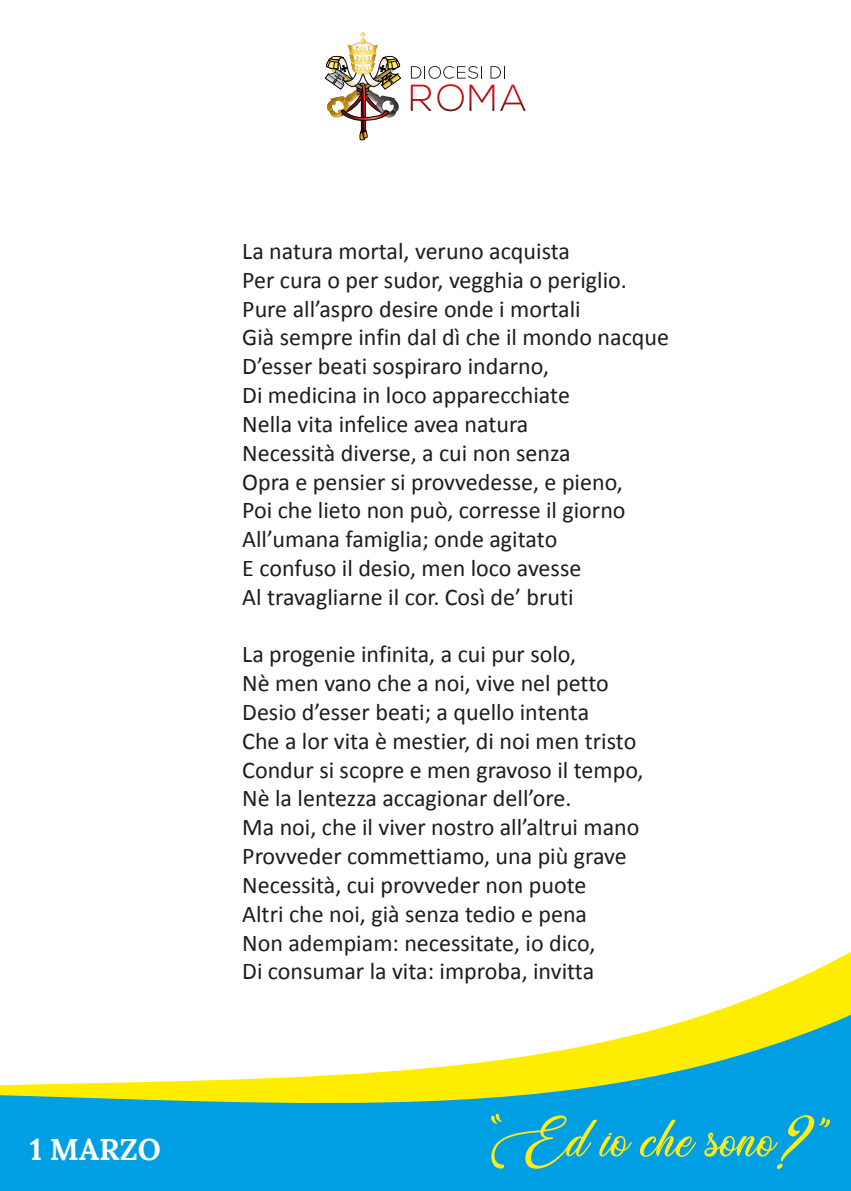
<style>
.page{position:relative;width:851px;height:1191px;background:#fff}
.page>*{position:absolute;margin:0;border:0;box-sizing:border-box;transform-origin:0 0}
.t1{font:52px "Weather Sunday Personal Use";color:#feeb17}
.t2{font:30px "Lora";color:#fff}
.t3{font:24px/28.8px "Calibri";color:#1d1d1b}
</style>
<div class="page">
<div style="left:0;top:1104px;width:850px;height:87px;background:#009fe3"></div>
<svg style="left:0;top:952px;width:850px;height:152px"></svg>
<svg style="left:490px;top:1113px;width:12px;height:10px"></svg>
<svg style="left:819px;top:1117px;width:11px;height:10px"></svg>
<img style="left:325px;top:33px;width:75px;height:108px">
<svg style="left:410px;top:66px;width:115px;height:45px"></svg>
<p class="t2" style="left:30px;top:1127px;width:133px">1 MARZO</p>
<p class="t3" style="left:242px;top:237px;width:428px">La natura mortal, veruno acquista<br>Per cura o per sudor, vegghia o periglio.<br>Pure all’aspro desire onde i mortali<br>Già sempre infin dal dì che il mondo nacque D’esser beati sospiraro indarno,<br>Di medicina in loco apparecchiate<br>Nella vita infelice avea natura<br>Necessità diverse, a cui non senza<br>Opra e pensier si provvedesse, e pieno,<br>Poi che lieto non può, corresse il giorno All’umana famiglia; onde agitato<br>E confuso il desio, men loco avesse<br>Al travagliarne il cor. Così de’ bruti</p>
<p class="t3" style="left:242px;top:640px;width:403px">La progenie infinita, a cui pur solo,<br>Nè men vano che a noi, vive nel petto Desio d’esser beati; a quello intenta<br>Che a lor vita è mestier, di noi men tristo Condur si scopre e men gravoso il tempo, Nè la lentezza accagionar dell’ore.<br>Ma noi, che il viver nostro all’altrui mano Provveder commettiamo, una più grave Necessità, cui provveder non puote<br>Altri che noi, già senza tedio e pena<br>Non adempiam: necessitate, io dico,<br>Di consumar la vita: improba, invitta</p>
<h1 class="t1" style="left:490px;top:1107px;width:328px">Ed io che sono?</h1>
</div>
